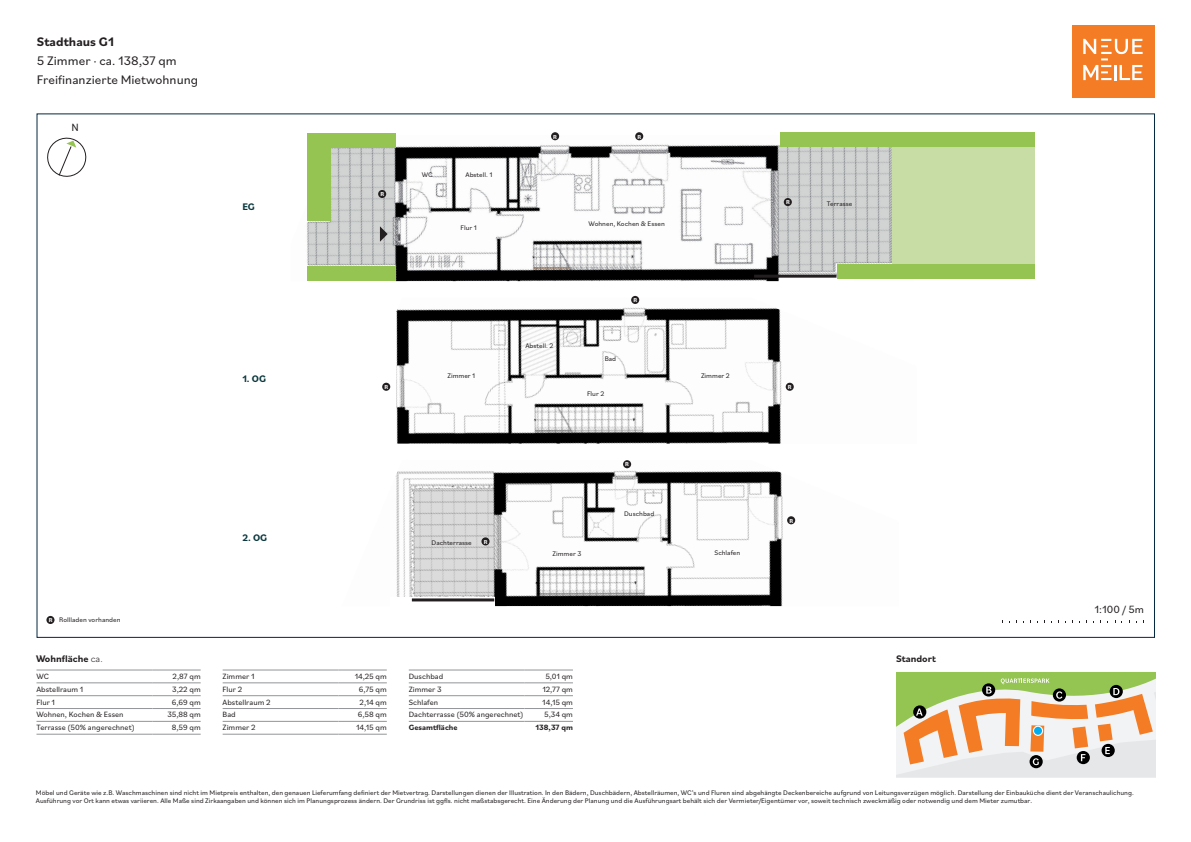
<style>
.page{position:relative;width:1191px;height:842px;background:#fff}
.page>*{position:absolute;margin:0;border:0;box-sizing:border-box;transform-origin:0 0}
.t1{font:13px/19px "Bilo";color:#231f20}
.t2{font:700 13px "Bilo";color:#231f20}
.t3{font:11px "Bilo";color:#231f20}
.t4{font:700 10px "Bilo";color:#231f20}
.t5{font:700 10px "Bilo";color:#08373d}
.t6{font:8px "Bilo";color:#231f20}
.t7{font:700 8px "Bilo";color:#231f20}
.t8{font:7px/8.4px "Bilo";color:#231f20}
.t9{font:700 6px "Bilo";color:#fff}
.s1{font-weight:700;font-size:6px;color:#fff}
.s2{font-weight:300}
</style>
<div class="page">
<div style="left:1071px;top:25px;width:83px;height:72px;background:#f47c25"></div>
<svg style="left:1083px;top:39px;width:60px;height:41px"></svg>
<div style="left:1113px;top:56px;width:37px;height:7px;background:#f47c25"></div>
<img style="left:307px;top:135px;width:606px;height:146px">
<img style="left:396px;top:299px;width:398px;height:145px">
<img style="left:395px;top:460px;width:401px;height:146px">
<div style="left:779px;top:278px;width:74px;height:26px;background:#fff"></div>
<div style="left:390px;top:597px;width:104px;height:27px;background:#fff"></div>
<svg style="left:896px;top:672px;width:259px;height:106px"></svg>
<hr style="left:36px;top:670px;width:116px;height:1px;background:#939598">
<hr style="left:152px;top:670px;width:49px;height:1px;background:#939598">
<hr style="left:36px;top:683px;width:116px;height:1px;background:#939598">
<hr style="left:152px;top:683px;width:49px;height:1px;background:#939598">
<hr style="left:36px;top:695px;width:116px;height:1px;background:#939598">
<hr style="left:152px;top:695px;width:49px;height:1px;background:#939598">
<hr style="left:36px;top:708px;width:116px;height:1px;background:#939598">
<hr style="left:152px;top:708px;width:49px;height:1px;background:#939598">
<hr style="left:36px;top:721px;width:116px;height:1px;background:#939598">
<hr style="left:152px;top:721px;width:49px;height:1px;background:#939598">
<hr style="left:36px;top:734px;width:116px;height:1px;background:#939598">
<hr style="left:152px;top:734px;width:49px;height:1px;background:#939598">
<hr style="left:223px;top:670px;width:115px;height:1px;background:#939598">
<hr style="left:338px;top:670px;width:49px;height:1px;background:#939598">
<hr style="left:223px;top:683px;width:115px;height:1px;background:#939598">
<hr style="left:338px;top:683px;width:49px;height:1px;background:#939598">
<hr style="left:223px;top:695px;width:115px;height:1px;background:#939598">
<hr style="left:338px;top:695px;width:49px;height:1px;background:#939598">
<hr style="left:223px;top:708px;width:115px;height:1px;background:#939598">
<hr style="left:338px;top:708px;width:49px;height:1px;background:#939598">
<hr style="left:223px;top:721px;width:115px;height:1px;background:#939598">
<hr style="left:338px;top:721px;width:49px;height:1px;background:#939598">
<hr style="left:223px;top:734px;width:115px;height:1px;background:#939598">
<hr style="left:338px;top:734px;width:49px;height:1px;background:#939598">
<hr style="left:409px;top:670px;width:115px;height:1px;background:#939598">
<hr style="left:524px;top:670px;width:49px;height:1px;background:#939598">
<hr style="left:409px;top:683px;width:115px;height:1px;background:#939598">
<hr style="left:524px;top:683px;width:49px;height:1px;background:#939598">
<hr style="left:409px;top:695px;width:115px;height:1px;background:#939598">
<hr style="left:524px;top:695px;width:49px;height:1px;background:#939598">
<hr style="left:409px;top:708px;width:115px;height:1px;background:#939598">
<hr style="left:524px;top:708px;width:49px;height:1px;background:#939598">
<hr style="left:409px;top:721px;width:115px;height:1px;background:#939598">
<hr style="left:524px;top:721px;width:49px;height:1px;background:#939598">
<svg style="left:380px;top:226px;width:7px;height:16px"></svg>
<div style="left:551px;top:132px;width:8px;height:8px;background:#231f20;border-radius:50%"></div>
<div style="left:635px;top:132px;width:8px;height:8px;background:#231f20;border-radius:50%"></div>
<div style="left:631px;top:296px;width:8px;height:8px;background:#231f20;border-radius:50%"></div>
<div style="left:623px;top:460px;width:8px;height:8px;background:#231f20;border-radius:50%"></div>
<div style="left:378px;top:190px;width:8px;height:8px;background:#231f20;border-radius:50%"></div>
<div style="left:382px;top:383px;width:8px;height:8px;background:#231f20;border-radius:50%"></div>
<div style="left:481px;top:537px;width:8px;height:8px;background:#231f20;border-radius:50%"></div>
<div style="left:785px;top:383px;width:8px;height:8px;background:#231f20;border-radius:50%"></div>
<div style="left:787px;top:516px;width:8px;height:8px;background:#231f20;border-radius:50%"></div>
<div style="left:783px;top:198px;width:9px;height:8px;background:#231f20;border-radius:50%"></div>
<div style="left:1033px;top:726px;width:9px;height:9px;background:#00aeef;border-radius:50%"></div>
<div style="left:1033px;top:726px;width:10px;height:10px;border:1px solid #fff;border-radius:50%"></div>
<hr style="left:412px;top:598px;width:82px;height:3px;background:#231f20">
<hr style="left:754px;top:275px;width:82px;height:3px;background:#231f20">
<div style="left:891px;top:140px;width:143px;height:124px;background:#c7dda5"></div>
<div style="left:307px;top:133px;width:89px;height:14px;background:#95c452"></div>
<div style="left:836px;top:264px;width:198px;height:14px;background:#95c452"></div>
<div style="left:779px;top:132px;width:255px;height:14px;background:#95c452"></div>
<div style="left:307px;top:140px;width:24px;height:81px;background:#95c452"></div>
<div style="left:307px;top:266px;width:89px;height:14px;background:#95c452"></div>
<div style="left:46px;top:616px;width:8px;height:8px;background:#231f20;border-radius:50%"></div>
<svg style="left:47px;top:137px;width:40px;height:40px"></svg>
<h1 class="t2" style="left:37px;top:32px;width:79px">Stadthaus G1</h1>
<h1 class="t1" style="left:37px;top:50px;width:163px">5 Zimmer · ca. 138,37 qm<br>Freifinanzierte Mietwohnung</h1>
<h2 class="t3" style="left:71px;top:120px;width:9px">N</h2>
<h3 class="t5" style="left:242px;top:199px;width:14px">EG</h3>
<p class="t9" style="left:380px;top:190px;width:5px">R</p>
<p class="t8" style="left:422px;top:170px;width:12px">WC</p>
<p class="t8" style="left:465px;top:170px;width:28px">Abstell. 1</p>
<p class="t8" style="left:460px;top:223px;width:18px">Flur 1</p>
<p class="t9" style="left:553px;top:132px;width:5px">R</p>
<p class="t9" style="left:637px;top:132px;width:5px">R</p>
<p class="t8" style="left:588px;top:220px;width:78px">Wohnen, Kochen &amp; Essen</p>
<h3 class="t5" style="left:242px;top:372px;width:25px">1. OG</h3>
<p class="t9" style="left:384px;top:383px;width:5px">R</p>
<p class="t8" style="left:525px;top:341px;width:29px">Abstell. 2</p>
<p class="t9" style="left:633px;top:296px;width:5px">R</p>
<p class="t8" style="left:604px;top:355px;width:13px">Bad</p>
<p class="t8" style="left:447px;top:372px;width:29px">Zimmer 1</p>
<p class="t8" style="left:701px;top:372px;width:30px">Zimmer 2</p>
<p class="t8" style="left:587px;top:389px;width:19px">Flur 2</p>
<h3 class="t5" style="left:242px;top:530px;width:26px">2. OG</h3>
<p class="t8" style="left:431px;top:538px;width:42px">Dachterrasse</p>
<p class="t9" style="left:484px;top:537px;width:5px">R</p>
<p class="t8" style="left:552px;top:549px;width:30px">Zimmer 3</p>
<p class="t8" style="left:49px;top:616px;width:73px"><span class="s1">R</span> Rollladen vorhanden</p>
<h3 class="t4" style="left:36px;top:651px;width:68px">Wohnfläche <span class="s2">ca.</span></h3>
<p class="t6" style="left:36px;top:671px;width:14px">WC</p>
<p class="t6" style="left:173px;top:671px;width:30px">2,87 qm</p>
<p class="t6" style="left:36px;top:683px;width:48px">Abstellraum 1</p>
<p class="t6" style="left:172px;top:683px;width:30px">3,22 qm</p>
<p class="t6" style="left:36px;top:696px;width:20px">Flur 1</p>
<p class="t6" style="left:172px;top:696px;width:30px">6,69 qm</p>
<p class="t6" style="left:36px;top:709px;width:89px">Wohnen, Kochen &amp; Essen</p>
<p class="t6" style="left:167px;top:709px;width:35px">35,88 qm</p>
<p class="t6" style="left:36px;top:722px;width:100px">Terrasse (50% angerechnet)</p>
<p class="t6" style="left:172px;top:722px;width:30px">8,59 qm</p>
<p class="t6" style="left:223px;top:671px;width:33px">Zimmer 1</p>
<p class="t6" style="left:355px;top:671px;width:34px">14,25 qm</p>
<p class="t6" style="left:223px;top:683px;width:21px">Flur 2</p>
<p class="t6" style="left:359px;top:683px;width:29px">6,75 qm</p>
<p class="t6" style="left:223px;top:696px;width:49px">Abstellraum 2</p>
<p class="t6" style="left:360px;top:696px;width:29px">2,14 qm</p>
<p class="t6" style="left:223px;top:709px;width:15px">Bad</p>
<p class="t6" style="left:358px;top:709px;width:31px">6,58 qm</p>
<p class="t6" style="left:223px;top:722px;width:34px">Zimmer 2</p>
<p class="t6" style="left:356px;top:722px;width:32px">14,15 qm</p>
<p class="t6" style="left:409px;top:671px;width:36px">Duschbad</p>
<p class="t6" style="left:545px;top:671px;width:29px">5,01 qm</p>
<p class="t6" style="left:409px;top:683px;width:34px">Zimmer 3</p>
<p class="t6" style="left:542px;top:683px;width:32px">12,77 qm</p>
<p class="t6" style="left:409px;top:696px;width:31px">Schlafen</p>
<p class="t6" style="left:542px;top:696px;width:32px">14,15 qm</p>
<p class="t6" style="left:409px;top:709px;width:116px">Dachterrasse (50% angerechnet)</p>
<p class="t6" style="left:544px;top:709px;width:30px">5,34 qm</p>
<p class="t7" style="left:409px;top:722px;width:50px">Gesamtfläche</p>
<p class="t7" style="left:535px;top:722px;width:39px">138,37 qm</p>
<p class="t9" style="left:625px;top:460px;width:5px">R</p>
<p class="t8" style="left:624px;top:509px;width:32px">Duschbad</p>
<p class="t8" style="left:714px;top:548px;width:27px">Schlafen</p>
<p class="t9" style="left:786px;top:198px;width:5px">R</p>
<p class="t8" style="left:826px;top:199px;width:27px">Terrasse</p>
<p class="t9" style="left:788px;top:383px;width:5px">R</p>
<p class="t9" style="left:789px;top:516px;width:5px">R</p>
<h3 class="t4" style="left:896px;top:651px;width:41px">Standort</h3>
<h2 class="t3" style="left:1094px;top:602px;width:51px">1:100 / 5m</h2>
<p class="t8" style="left:36px;top:788px;width:1099px">Möbel und Geräte wie z.B. Waschmaschinen sind nicht im Mietpreis enthalten, den genauen Lieferumfang definiert der Mietvertrag. Darstellungen dienen der Illustration. In den Bädern, Duschbädern, Abstellräumen, WC’s und Fluren sind abgehängte Deckenbereiche aufgrund von Leitungsverzügen möglich. Darstellung der Einbauküche dient der Veranschaulichung.<br>Ausführung vor Ort kann etwas variieren. Alle Maße sind Zirkaangaben und können sich im Planungsprozess ändern. Der Grundriss ist ggfls. nicht maßstabsgerecht. Eine Änderung der Planung und die Ausführungsart behält sich der Vermieter/Eigentümer vor, soweit technisch zweckmäßig oder notwendig und dem Mieter zumutbar.</p>
</div>
